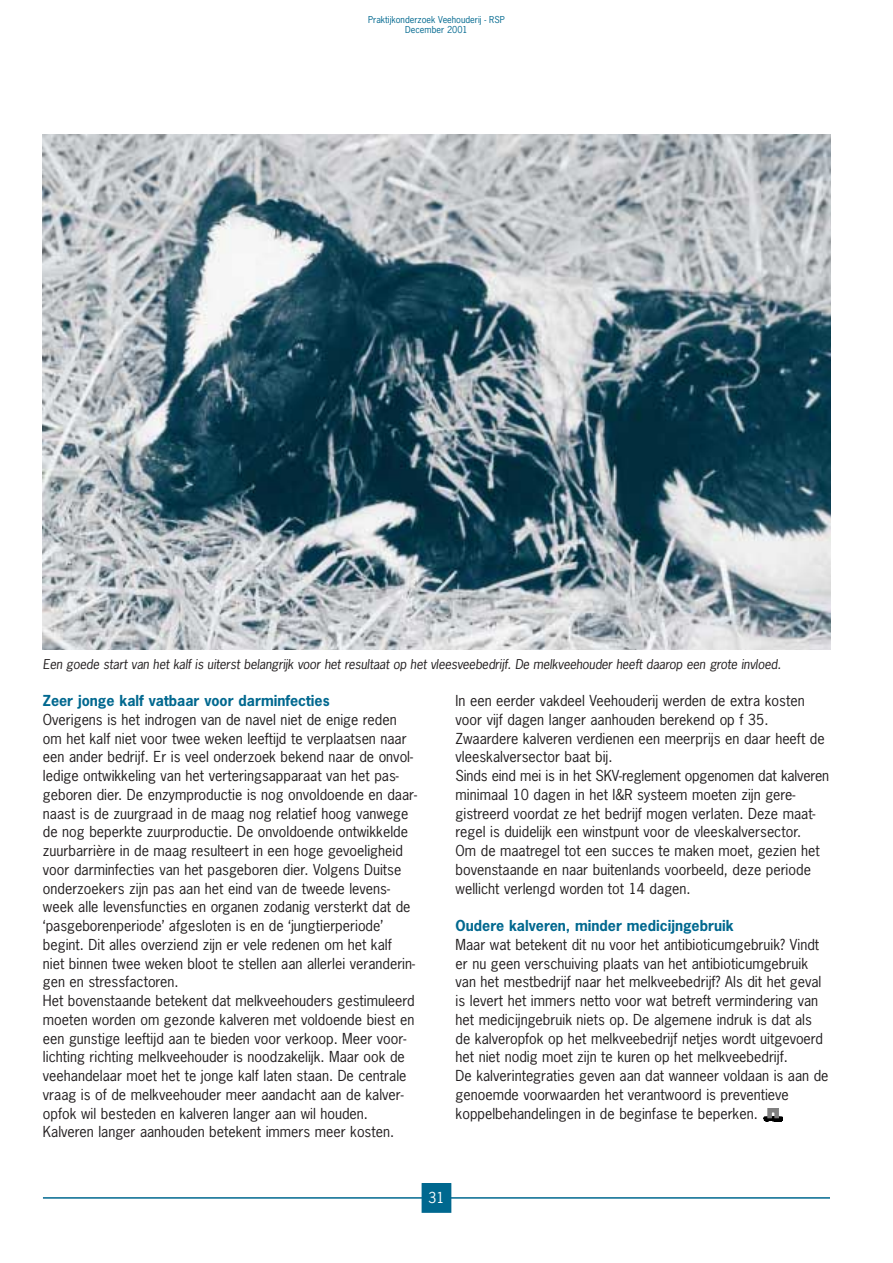
<style>
.page{position:relative;width:893px;height:1263px;background:#fff}
.page>*{position:absolute;margin:0;border:0;box-sizing:border-box;transform-origin:0 0}
.t1{font:14.25px/18.8px "News Gothic";color:#231f20}
.t2{font:700 14.25px "News Gothic";color:#00688f}
.t3{font:14.25px "News Gothic";color:#fff}
.t4{font:12.75px "News Gothic";color:#231f20}
.t5{font:9px/10.8px "News Gothic";color:#00688f;text-align:center}
</style>
<div class="page">
<hr style="left:43px;top:1197px;width:787px;height:2px;background:#00688f">
<div style="left:422px;top:1184px;width:28px;height:28px;background:#00688f"></div>
<div style="left:421px;top:1183px;width:30px;height:30px;border:2px solid #00688f"></div>
<svg style="left:763px;top:1108px;width:19px;height:14px"></svg>
<img style="left:43px;top:135px;width:787px;height:515px">
<p class="t5" style="left:368px;top:14px;width:138px">Praktijkonderzoek Veehouderij - RSP<br>December 2001</p>
<p class="t4" style="left:43px;top:659px;width:741px">Een goede start van het kalf is uiterst belangrijk voor het resultaat op het vleesveebedrijf. De melkveehouder heeft daarop een grote invloed.</p>
<p class="t2" style="left:43px;top:695px;width:288px">Zeer jonge kalf vatbaar voor darminfecties</p>
<p class="t1" style="left:43px;top:711px;width:375px">Overigens is het indrogen van de navel niet de enige reden om het kalf niet voor twee weken leeftijd te verplaatsen naar een ander bedrijf. Er is veel onderzoek bekend naar de onvol&shy;ledige ontwikkeling van het verteringsapparaat van het pas&shy;geboren dier. De enzymproductie is nog onvoldoende en daar&shy;naast is de zuurgraad in de maag nog relatief hoog vanwege de nog beperkte zuurproductie. De onvoldoende ontwikkelde zuurbarrière in de maag resulteert in een hoge gevoeligheid voor darminfecties van het pasgeboren dier. Volgens Duitse onderzoekers zijn pas aan het eind van de tweede levens&shy;week alle levensfuncties en organen zodanig versterkt dat de ‘pasgeborenperiode’ afgesloten is en de ‘jungtierperiode’ begint. Dit alles overziend zijn er vele redenen om het kalf<br>niet binnen twee weken bloot te stellen aan allerlei veranderin&shy;gen en stressfactoren.<br>Het bovenstaande betekent dat melkveehouders gestimuleerd moeten worden om gezonde kalveren met voldoende biest en een gunstige leeftijd aan te bieden voor verkoop. Meer voor&shy;lichting richting melkveehouder is noodzakelijk. Maar ook de veehandelaar moet het te jonge kalf laten staan. De centrale vraag is of de melkveehouder meer aandacht aan de kalver&shy;opfok wil besteden en kalveren langer aan wil houden.<br>Kalveren langer aanhouden betekent immers meer kosten.</p>
<p class="t1" style="left:455px;top:692px;width:375px">In een eerder vakdeel Veehouderij werden de extra kosten voor vijf dagen langer aanhouden berekend op f 35.<br>Zwaardere kalveren verdienen een meerprijs en daar heeft de vleeskalversector baat bij.<br>Sinds eind mei is in het SKV-reglement opgenomen dat kalveren minimaal 10 dagen in het I&amp;R systeem moeten zijn gere&shy;gistreerd voordat ze het bedrijf mogen verlaten. Deze maat&shy;regel is duidelijk een winstpunt voor de vleeskalversector.<br>Om de maatregel tot een succes te maken moet, gezien het bovenstaande en naar buitenlands voorbeeld, deze periode wellicht verlengd worden tot 14 dagen.</p>
<p class="t2" style="left:455px;top:920px;width:279px">Oudere kalveren, minder medicijngebruik</p>
<p class="t1" style="left:455px;top:936px;width:374px">Maar wat betekent dit nu voor het antibioticumgebruik? Vindt er nu geen verschuiving plaats van het antibioticumgebruik van het mestbedrijf naar het melkveebedrijf? Als dit het geval is levert het immers netto voor wat betreft vermindering van het medicijngebruik niets op. De algemene indruk is dat als de kalveropfok op het melkveebedrijf netjes wordt uitgevoerd het niet nodig moet zijn te kuren op het melkveebedrijf.<br>De kalverintegraties geven aan dat wanneer voldaan is aan de genoemde voorwaarden het verantwoord is preventieve koppelbehandelingen in de beginfase te beperken.</p>
<p class="t3" style="left:428px;top:1192px;width:18px">31</p>
</div>
